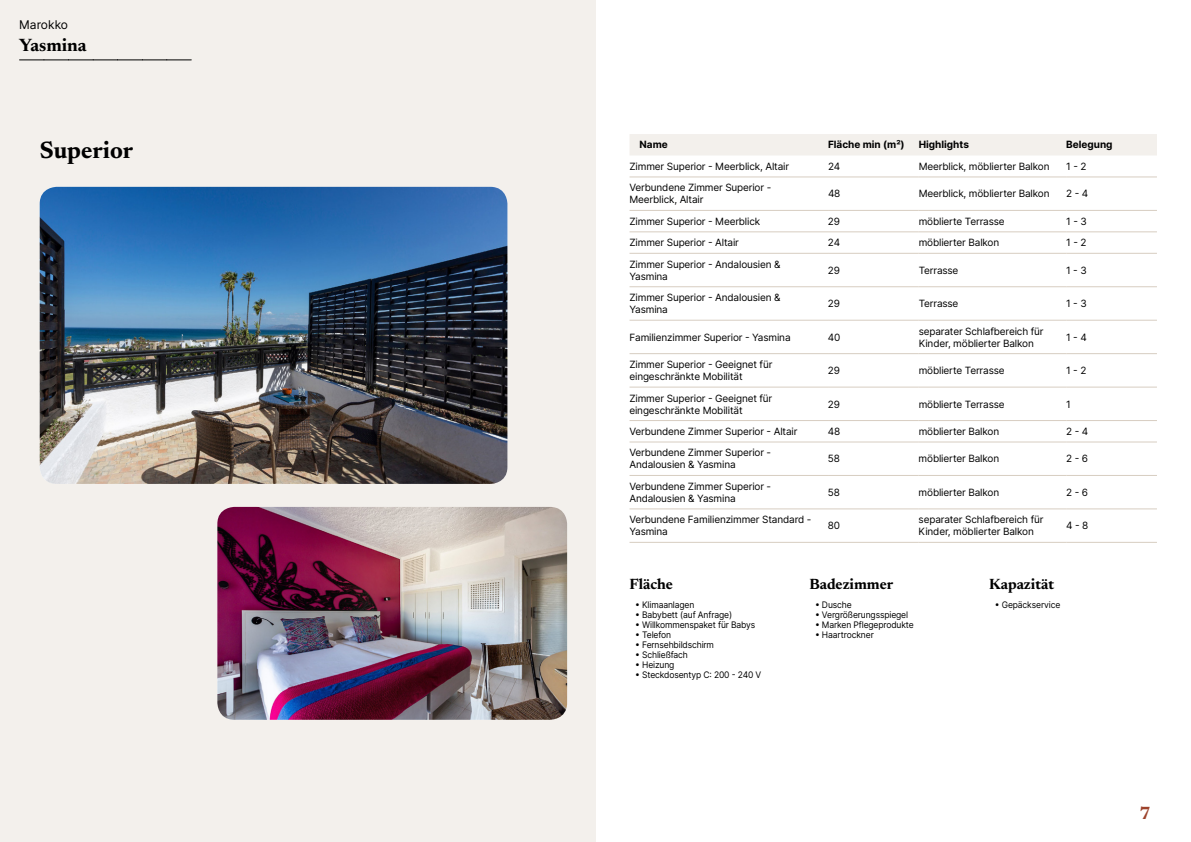
<style>
.page{position:relative;width:1191px;height:842px;background:#fff}
.page>*{position:absolute;margin:0;border:0;box-sizing:border-box;transform-origin:0 0}
.t1{font:700 24px "Newsreader 24 pt";color:#000}
.t2{font:700 18px "Newsreader 24 pt";color:#000}
.t3{font:700 18px "Newsreader 24 pt";color:#9d432c}
.t4{font:700 15px "Newsreader 24 pt";color:#000}
.t5{font:12px "Inter";color:#000}
.t6{font:10px/12px "Inter";letter-spacing:-.015em;color:#000}
.t7{font:700 10px "Inter";color:#000}
.t8{font:9px "Inter";letter-spacing:-.015em;color:#000;scale:.95 1}
</style>
<div class="page">
<div style="left:0;top:0;width:595px;height:842px;background:#f3f0ec"></div>
<img style="left:40px;top:187px;width:467px;height:297px">
<img style="left:217px;top:507px;width:350px;height:213px">
<svg style="left:20px;top:60px;width:171px;height:1px"></svg>
<div style="left:630px;top:134px;width:527px;height:21px;background:#f3f0ec"></div>
<hr style="left:629px;top:176px;width:199px;height:1px;background:#d7cdc1">
<hr style="left:828px;top:176px;width:90px;height:1px;background:#d7cdc1">
<hr style="left:918px;top:176px;width:148px;height:1px;background:#d7cdc1">
<hr style="left:1066px;top:176px;width:91px;height:1px;background:#d7cdc1">
<hr style="left:629px;top:210px;width:199px;height:1px;background:#d7cdc1">
<hr style="left:828px;top:210px;width:90px;height:1px;background:#d7cdc1">
<hr style="left:918px;top:210px;width:148px;height:1px;background:#d7cdc1">
<hr style="left:1066px;top:210px;width:91px;height:1px;background:#d7cdc1">
<hr style="left:629px;top:231px;width:199px;height:1px;background:#d7cdc1">
<hr style="left:828px;top:231px;width:90px;height:1px;background:#d7cdc1">
<hr style="left:918px;top:231px;width:148px;height:1px;background:#d7cdc1">
<hr style="left:1066px;top:231px;width:91px;height:1px;background:#d7cdc1">
<hr style="left:629px;top:253px;width:199px;height:1px;background:#d7cdc1">
<hr style="left:828px;top:253px;width:90px;height:1px;background:#d7cdc1">
<hr style="left:918px;top:253px;width:148px;height:1px;background:#d7cdc1">
<hr style="left:1066px;top:253px;width:91px;height:1px;background:#d7cdc1">
<hr style="left:629px;top:286px;width:199px;height:1px;background:#d7cdc1">
<hr style="left:828px;top:286px;width:90px;height:1px;background:#d7cdc1">
<hr style="left:918px;top:286px;width:148px;height:1px;background:#d7cdc1">
<hr style="left:1066px;top:286px;width:91px;height:1px;background:#d7cdc1">
<hr style="left:629px;top:320px;width:199px;height:1px;background:#d7cdc1">
<hr style="left:828px;top:320px;width:90px;height:1px;background:#d7cdc1">
<hr style="left:918px;top:320px;width:148px;height:1px;background:#d7cdc1">
<hr style="left:1066px;top:320px;width:91px;height:1px;background:#d7cdc1">
<hr style="left:629px;top:353px;width:199px;height:1px;background:#d7cdc1">
<hr style="left:828px;top:353px;width:90px;height:1px;background:#d7cdc1">
<hr style="left:918px;top:353px;width:148px;height:1px;background:#d7cdc1">
<hr style="left:1066px;top:353px;width:91px;height:1px;background:#d7cdc1">
<hr style="left:629px;top:387px;width:199px;height:1px;background:#d7cdc1">
<hr style="left:828px;top:387px;width:90px;height:1px;background:#d7cdc1">
<hr style="left:918px;top:387px;width:148px;height:1px;background:#d7cdc1">
<hr style="left:1066px;top:387px;width:91px;height:1px;background:#d7cdc1">
<hr style="left:629px;top:420px;width:199px;height:1px;background:#d7cdc1">
<hr style="left:828px;top:420px;width:90px;height:1px;background:#d7cdc1">
<hr style="left:918px;top:420px;width:148px;height:1px;background:#d7cdc1">
<hr style="left:1066px;top:420px;width:91px;height:1px;background:#d7cdc1">
<hr style="left:629px;top:441px;width:199px;height:1px;background:#d7cdc1">
<hr style="left:828px;top:441px;width:90px;height:1px;background:#d7cdc1">
<hr style="left:918px;top:441px;width:148px;height:1px;background:#d7cdc1">
<hr style="left:1066px;top:441px;width:91px;height:1px;background:#d7cdc1">
<hr style="left:629px;top:475px;width:199px;height:1px;background:#d7cdc1">
<hr style="left:828px;top:475px;width:90px;height:1px;background:#d7cdc1">
<hr style="left:918px;top:475px;width:148px;height:1px;background:#d7cdc1">
<hr style="left:1066px;top:475px;width:91px;height:1px;background:#d7cdc1">
<hr style="left:629px;top:508px;width:199px;height:1px;background:#d7cdc1">
<hr style="left:828px;top:508px;width:90px;height:1px;background:#d7cdc1">
<hr style="left:918px;top:508px;width:148px;height:1px;background:#d7cdc1">
<hr style="left:1066px;top:508px;width:91px;height:1px;background:#d7cdc1">
<hr style="left:629px;top:542px;width:199px;height:1px;background:#d7cdc1">
<hr style="left:828px;top:542px;width:90px;height:1px;background:#d7cdc1">
<hr style="left:918px;top:542px;width:148px;height:1px;background:#d7cdc1">
<hr style="left:1066px;top:542px;width:91px;height:1px;background:#d7cdc1">
<p class="t5" style="left:19px;top:15px;width:50px">Marokko</p>
<h2 class="t2" style="left:19px;top:32px;width:69px">Yasmina</h2>
<h1 class="t1" style="left:40px;top:133px;width:95px">Superior</h1>
<p class="t7" style="left:639px;top:137px;width:30px">Name</p>
<p class="t7" style="left:828px;top:137px;width:78px">Fläche min (m²)</p>
<p class="t7" style="left:918px;top:137px;width:52px">Highlights</p>
<p class="t7" style="left:1066px;top:137px;width:48px">Belegung</p>
<p class="t6" style="left:629px;top:160px;width:161px">Zimmer Superior - Meerblick, Altair</p>
<p class="t6" style="left:828px;top:160px;width:14px">24</p>
<p class="t6" style="left:918px;top:160px;width:132px">Meerblick, möblierter Balkon</p>
<p class="t6" style="left:1066px;top:160px;width:22px">1 - 2</p>
<p class="t6" style="left:629px;top:181px;width:143px">Verbundene Zimmer Superior -<br>Meerblick, Altair</p>
<p class="t6" style="left:828px;top:187px;width:14px">48</p>
<p class="t6" style="left:918px;top:187px;width:132px">Meerblick, möblierter Balkon</p>
<p class="t6" style="left:1066px;top:187px;width:24px">2 - 4</p>
<p class="t6" style="left:629px;top:215px;width:132px">Zimmer Superior - Meerblick</p>
<p class="t6" style="left:828px;top:215px;width:14px">29</p>
<p class="t6" style="left:918px;top:215px;width:87px">möblierte Terrasse</p>
<p class="t6" style="left:1066px;top:215px;width:22px">1 - 3</p>
<p class="t6" style="left:629px;top:236px;width:111px">Zimmer Superior - Altair</p>
<p class="t6" style="left:828px;top:236px;width:14px">24</p>
<p class="t6" style="left:918px;top:236px;width:82px">möblierter Balkon</p>
<p class="t6" style="left:1066px;top:236px;width:22px">1 - 2</p>
<p class="t6" style="left:629px;top:258px;width:153px">Zimmer Superior - Andalousien &amp;<br>Yasmina</p>
<p class="t6" style="left:828px;top:264px;width:14px">29</p>
<p class="t6" style="left:918px;top:264px;width:41px">Terrasse</p>
<p class="t6" style="left:1066px;top:264px;width:22px">1 - 3</p>
<p class="t6" style="left:629px;top:291px;width:153px">Zimmer Superior - Andalousien &amp;<br>Yasmina</p>
<p class="t6" style="left:828px;top:297px;width:14px">29</p>
<p class="t6" style="left:918px;top:297px;width:41px">Terrasse</p>
<p class="t6" style="left:1066px;top:297px;width:22px">1 - 3</p>
<p class="t6" style="left:629px;top:331px;width:163px">Familienzimmer Superior - Yasmina</p>
<p class="t6" style="left:828px;top:331px;width:14px">40</p>
<p class="t6" style="left:918px;top:325px;width:126px">separater Schlafbereich für<br>Kinder, möblierter Balkon</p>
<p class="t6" style="left:1066px;top:331px;width:22px">1 - 4</p>
<p class="t6" style="left:629px;top:358px;width:144px">Zimmer Superior - Geeignet für eingeschränkte Mobilität</p>
<p class="t6" style="left:828px;top:364px;width:14px">29</p>
<p class="t6" style="left:918px;top:364px;width:87px">möblierte Terrasse</p>
<p class="t6" style="left:1066px;top:364px;width:22px">1 - 2</p>
<p class="t6" style="left:629px;top:392px;width:144px">Zimmer Superior - Geeignet für eingeschränkte Mobilität</p>
<p class="t6" style="left:828px;top:398px;width:14px">29</p>
<p class="t6" style="left:918px;top:398px;width:87px">möblierte Terrasse</p>
<p class="t6" style="left:1066px;top:398px;width:6px">1</p>
<p class="t6" style="left:629px;top:425px;width:170px">Verbundene Zimmer Superior - Altair</p>
<p class="t6" style="left:828px;top:425px;width:14px">48</p>
<p class="t6" style="left:918px;top:425px;width:82px">möblierter Balkon</p>
<p class="t6" style="left:1066px;top:425px;width:24px">2 - 4</p>
<p class="t6" style="left:629px;top:446px;width:143px">Verbundene Zimmer Superior -<br>Andalousien &amp; Yasmina</p>
<p class="t6" style="left:828px;top:452px;width:14px">58</p>
<p class="t6" style="left:918px;top:452px;width:82px">möblierter Balkon</p>
<p class="t6" style="left:1066px;top:452px;width:23px">2 - 6</p>
<p class="t6" style="left:629px;top:480px;width:143px">Verbundene Zimmer Superior -<br>Andalousien &amp; Yasmina</p>
<p class="t6" style="left:828px;top:486px;width:14px">58</p>
<p class="t6" style="left:918px;top:486px;width:82px">möblierter Balkon</p>
<p class="t6" style="left:1066px;top:486px;width:23px">2 - 6</p>
<p class="t6" style="left:629px;top:513px;width:183px">Verbundene Familienzimmer Standard -<br>Yasmina</p>
<p class="t6" style="left:828px;top:519px;width:14px">80</p>
<p class="t6" style="left:918px;top:513px;width:126px">separater Schlafbereich für<br>Kinder, möblierter Balkon</p>
<p class="t6" style="left:1066px;top:519px;width:24px">4 - 8</p>
<h3 class="t4" style="left:629px;top:573px;width:45px">Fläche</h3>
<p class="t8" style="left:635px;top:598px;width:64px">• Klimaanlagen</p>
<p class="t8" style="left:635px;top:608px;width:104px">• Babybett (auf Anfrage)</p>
<p class="t8" style="left:635px;top:618px;width:128px">• Willkommenspaket für Babys</p>
<p class="t8" style="left:635px;top:628px;width:39px">• Telefon</p>
<p class="t8" style="left:635px;top:638px;width:84px">• Fernsehbildschirm</p>
<p class="t8" style="left:635px;top:648px;width:57px">• Schließfach</p>
<p class="t8" style="left:635px;top:658px;width:43px">• Heizung</p>
<p class="t8" style="left:635px;top:668px;width:134px">• Steckdosentyp C: 200 - 240 V</p>
<h3 class="t4" style="left:809px;top:573px;width:86px">Badezimmer</h3>
<p class="t8" style="left:815px;top:598px;width:40px">• Dusche</p>
<p class="t8" style="left:815px;top:608px;width:100px">• Vergrößerungsspiegel</p>
<p class="t8" style="left:815px;top:618px;width:106px">• Marken Pflegeprodukte</p>
<p class="t8" style="left:815px;top:628px;width:63px">• Haartrockner</p>
<h3 class="t4" style="left:989px;top:573px;width:66px">Kapazität</h3>
<p class="t8" style="left:994px;top:598px;width:70px">• Gepäckservice</p>
<h2 class="t3" style="left:1139px;top:800px;width:13px">7</h2>
</div>
